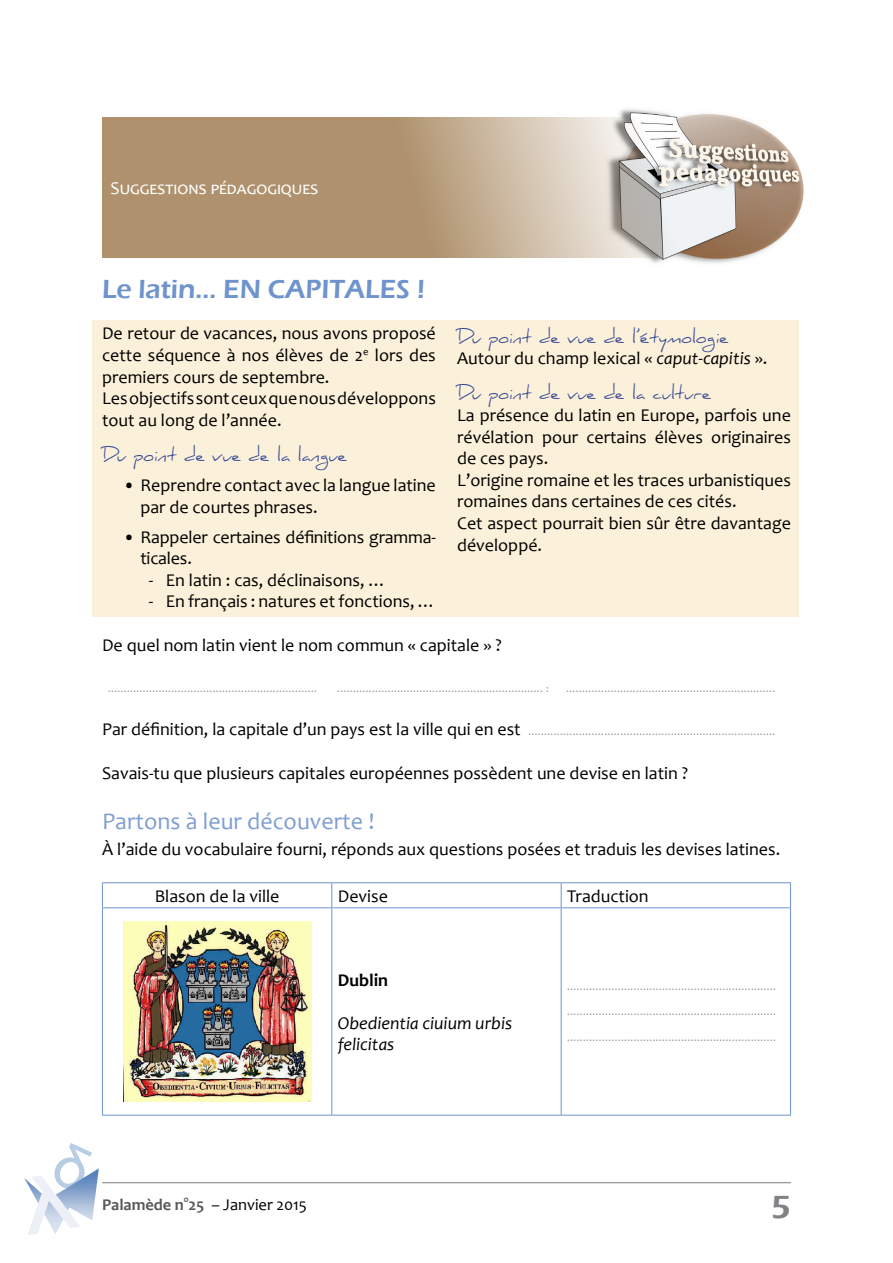
<style>
.page{position:relative;width:893px;height:1263px;background:#fff}
.page>*{position:absolute;margin:0;border:0;box-sizing:border-box;transform-origin:0 0}
.t1{font:600 33px "Eras ITC";color:#808285}
.t2{font:600 27px "Eras ITC";color:#6f93cc}
.t3{font:24px "Candara";color:#7f9ed2}
.t4{font:18px/21.6px "Candara";color:#000}
.t5{font:18px "Daniel";color:#3b4d96}
.t6{font:italic 18px/21.6px "Candara";color:#000}
.t7{font:18px "Candara";color:#fff}
.t8{font:700 18px "Candara";color:#000}
.t9{font:700 16.5px "Candara";color:#58595b}
.t10{font:10.5px "Candara";color:#929597}
.s1{font-size:18px;color:#000}
.s2{font-style:italic}
.s3{font-weight:400;color:#000}
</style>
<div class="page">
<svg style="left:24px;top:1143px;width:75px;height:92px"></svg>
<hr style="left:102px;top:1182px;width:689px;height:1px;background:#7b7c7f">
<div style="left:92px;top:320px;width:707px;height:297px;background:#fbf0d9"></div>
<img style="left:601px;top:109px;width:203px;height:154px">
<svg style="left:102px;top:117px;width:669px;height:140px;background:#bda88f"></svg>
<hr style="left:102px;top:882px;width:230px;height:1px;background:#6f93cc">
<svg style="left:102px;top:883px;width:1px;height:24px"></svg>
<hr style="left:332px;top:882px;width:229px;height:1px;background:#6f93cc">
<svg style="left:331px;top:883px;width:1px;height:24px"></svg>
<hr style="left:561px;top:882px;width:230px;height:1px;background:#6f93cc">
<svg style="left:561px;top:883px;width:1px;height:24px"></svg>
<svg style="left:790px;top:883px;width:1px;height:24px"></svg>
<hr style="left:102px;top:907px;width:230px;height:1px;background:#6f93cc">
<hr style="left:102px;top:908px;width:1px;height:207px;background:#6f93cc">
<hr style="left:332px;top:907px;width:229px;height:1px;background:#6f93cc">
<hr style="left:331px;top:908px;width:1px;height:207px;background:#6f93cc">
<hr style="left:561px;top:907px;width:230px;height:1px;background:#6f93cc">
<hr style="left:561px;top:908px;width:1px;height:207px;background:#6f93cc">
<hr style="left:790px;top:908px;width:1px;height:207px;background:#6f93cc">
<hr style="left:102px;top:1115px;width:230px;height:1px;background:#6f93cc">
<hr style="left:332px;top:1115px;width:229px;height:1px;background:#6f93cc">
<hr style="left:561px;top:1115px;width:230px;height:1px;background:#6f93cc">
<img style="left:123px;top:922px;width:188px;height:179px">
<p class="t7" style="left:111px;top:176px;width:209px">Suggestions pédagogiques</p>
<h2 class="t2" style="left:102px;top:273px;width:325px">Le latin... EN CAPITALES !</h2>
<p class="t4" style="left:102px;top:323px;width:335px">De retour de vacances, nous avons proposé cette séquence à nos élèves de 2<sup>e</sup> lors des premiers cours de septembre.<br>Les objectifs sont ceux que nous développons tout au long de l’année.</p>
<p class="t5" style="left:102px;top:444px;width:246px">Du point de vue de la langue</p>
<p class="t4" style="left:140px;top:474px;width:297px;text-indent:-17px">• Reprendre contact avec la langue latine par de courtes phrases.</p>
<p class="t4" style="left:140px;top:526px;width:297px;text-indent:-17px">• Rappeler certaines définitions gramma&shy;ticales.</p>
<p class="t4" style="left:149px;top:569px;width:239px">- En latin : cas, déclinaisons, …</p>
<p class="t4" style="left:149px;top:591px;width:289px">- En français : natures et fonctions, …</p>
<p class="t4" style="left:102px;top:634px;width:401px">De quel nom latin vient le nom commun « capitale » ?</p>
<p class="t10" style="left:108px;top:682px;width:210px">..................................................................</p>
<p class="t10" style="left:337px;top:682px;width:213px">................................................................. :</p>
<p class="t10" style="left:566px;top:682px;width:210px">..................................................................</p>
<p class="t10" style="left:102px;top:725px;width:675px"><span class="s1">Par définition, la capitale d’un pays est la ville qui en est</span> ..............................................................................</p>
<p class="t4" style="left:102px;top:762px;width:588px">Savais-tu que plusieurs capitales européennes possèdent une devise en latin ?</p>
<h3 class="t3" style="left:102px;top:806px;width:274px">Partons à leur découverte !</h3>
<p class="t4" style="left:102px;top:838px;width:680px">À l’aide du vocabulaire fourni, réponds aux questions posées et traduis les devises latines.</p>
<p class="t4" style="left:155px;top:885px;width:126px">Blason de la ville</p>
<p class="t4" style="left:338px;top:885px;width:52px">Devise</p>
<p class="t4" style="left:567px;top:885px;width:83px">Traduction</p>
<p class="t5" style="left:457px;top:326px;width:273px">Du point de vue de l’étymologie</p>
<p class="t4" style="left:457px;top:348px;width:312px">Autour du champ lexical « <span class="s2">caput-capitis</span> ».</p>
<p class="t5" style="left:457px;top:383px;width:256px">Du point de vue de la culture</p>
<p class="t4" style="left:457px;top:404px;width:335px">La présence du latin en Europe, parfois une révélation pour certains élèves originaires de ces pays.<br>L’origine romaine et les traces urbanistiques romaines dans certaines de ces cités.<br>Cet aspect pourrait bien sûr être davantage développé.</p>
<p class="t8" style="left:338px;top:968px;width:52px">Dublin</p>
<p class="t6" style="left:338px;top:1012px;width:176px">Obedientia ciuium urbis felicitas</p>
<p class="t10" style="left:567px;top:980px;width:210px">..................................................................</p>
<p class="t10" style="left:567px;top:1005px;width:210px">..................................................................</p>
<p class="t10" style="left:567px;top:1031px;width:210px">..................................................................</p>
<p class="t9" style="left:102px;top:1194px;width:206px">Palamède n°25 <span class="s3">– Janvier 2015</span></p>
<h1 class="t1" style="left:771px;top:1188px;width:22px">5</h1>
</div>
